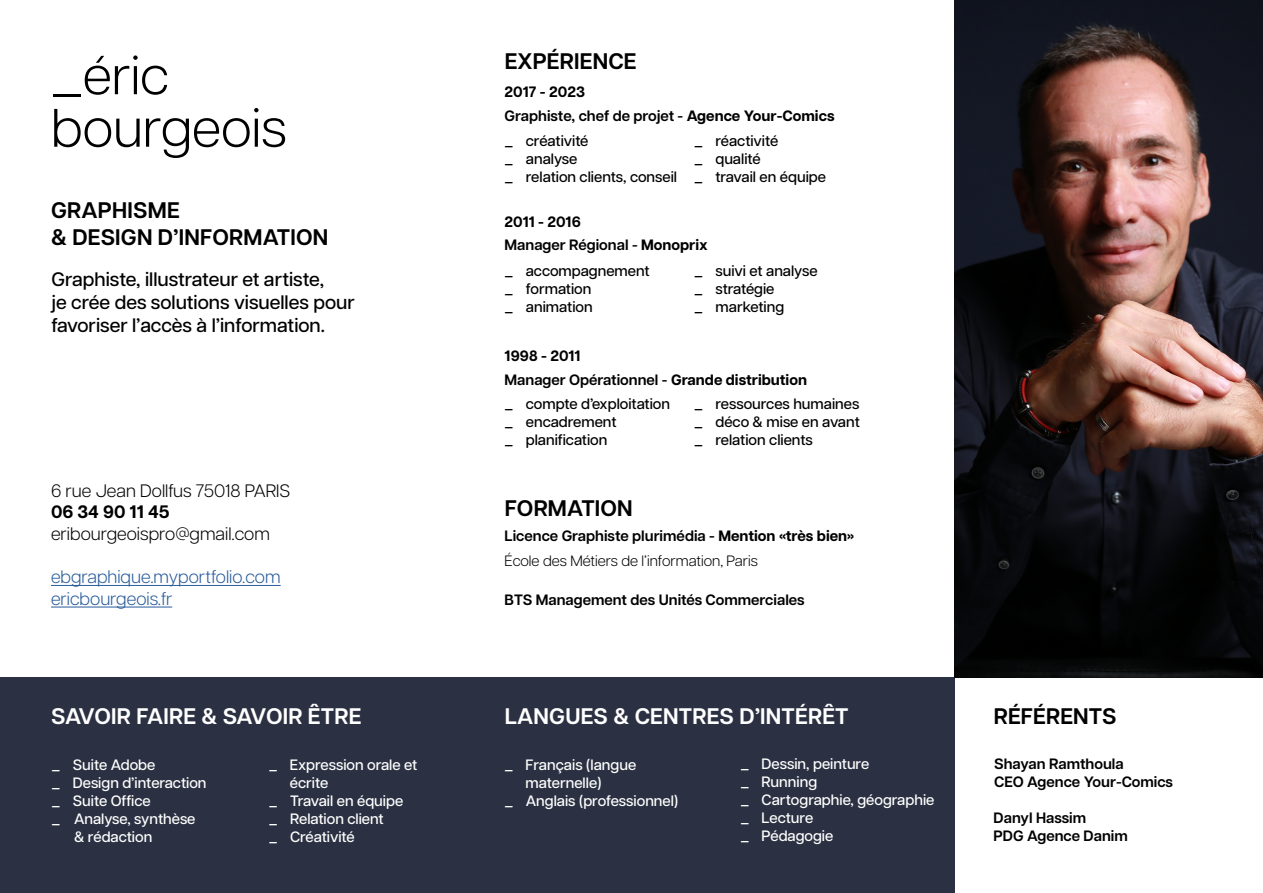
<style>
.page{position:relative;width:1263px;height:893px;background:#fff}
.page>*{position:absolute;margin:0;border:0;box-sizing:border-box;transform-origin:0 0}
.t1{font:300 54px/52.5px "Articulat CF";color:#000}
.t2{font:600 22.5px/27px "Articulat CF";letter-spacing:.01em;color:#000}
.t3{font:600 22.5px "Articulat CF";letter-spacing:.01em;color:#fff}
.t4{font:500 19.5px/23.4px "Articulat CF";color:#000}
.t5{font:300 18px "Articulat CF";color:#000}
.t6{font:300 18px/21.6px "Articulat CF";color:#275b9b}
.t7{font:700 18px "Articulat CF";color:#000}
.t8{font:500 15px/18px "Articulat CF";color:#fff}
.t9{font:500 15px/18px "Articulat CF";color:#000}
.t10{font:600 15px/18px "Articulat CF";color:#000}
.t11{font:300 15px "Articulat CF";color:#000}
.t12{font:700 15px "Articulat CF";color:#000}
.s1{font-weight:700}
</style>
<div class="page">
<div style="left:0;top:677px;width:955px;height:216px;background:#2b3142"></div>
<img style="left:955px;top:0;width:308px;height:677px">
<hr style="left:51px;top:585px;width:230px;height:1px;background:#275b9b">
<hr style="left:51px;top:607px;width:121px;height:1px;background:#275b9b">
<h1 class="t1" style="left:51px;top:46px;width:237px">_éric bourgeois</h1>
<h2 class="t2" style="left:51px;top:196px;width:279px">GRAPHISME<br>&amp; DESIGN D’INFORMATION</h2>
<h3 class="t4" style="left:52px;top:266px;width:305px">Graphiste, illustrateur et artiste,<br>je crée des solutions visuelles pour favoriser l’accès à l’information.</h3>
<p class="t5" style="left:51px;top:478px;width:241px">6 rue Jean Dollfus 75018 PARIS</p>
<p class="t7" style="left:51px;top:499px;width:120px">06 34 90 11 45</p>
<p class="t5" style="left:51px;top:521px;width:220px">eribourgeoispro@gmail.com</p>
<p class="t6" style="left:51px;top:565px;width:231px">ebgraphique.myportfolio.com ericbourgeois.fr</p>
<h2 class="t2" style="left:505px;top:47px;width:133px">EXPÉRIENCE</h2>
<p class="t12" style="left:505px;top:81px;width:82px">2017 - 2023</p>
<p class="t10" style="left:505px;top:106px;width:331px">Graphiste, chef de projet - <span class="s1">Agence Your-Comics</span></p>
<p class="t9" style="left:505px;top:131px;width:174px">_ créativité<br>_ analyse<br>_ relation clients, conseil</p>
<p class="t9" style="left:694px;top:131px;width:133px">_ réactivité<br>_ qualité<br>_ travail en équipe</p>
<p class="t12" style="left:505px;top:210px;width:78px">2011 - 2016</p>
<p class="t10" style="left:505px;top:235px;width:205px">Manager Régional - <span class="s1">Monoprix</span></p>
<p class="t9" style="left:505px;top:261px;width:147px">_ accompagnement _ formation<br>_ animation</p>
<p class="t9" style="left:694px;top:261px;width:125px">_ suivi et analyse _ stratégie<br>_ marketing</p>
<p class="t12" style="left:505px;top:345px;width:77px">1998 - 2011</p>
<p class="t10" style="left:505px;top:370px;width:304px">Manager Opérationnel - <span class="s1">Grande distribution</span></p>
<p class="t9" style="left:505px;top:394px;width:167px">_ compte d’exploitation _ encadrement<br>_ planification</p>
<p class="t9" style="left:694px;top:394px;width:167px;text-align:justify">_ ressources humaines _ déco &amp; mise en avant _ relation clients</p>
<h2 class="t2" style="left:505px;top:493px;width:130px">FORMATION</h2>
<p class="t10" style="left:505px;top:527px;width:351px">Licence Graphiste plurimédia - <span class="s1">Mention «très bien»</span></p>
<p class="t11" style="left:505px;top:550px;width:255px">École des Métiers de l’information, Paris</p>
<p class="t10" style="left:505px;top:590px;width:302px">BTS Management des Unités Commerciales</p>
<h2 class="t3" style="left:51px;top:699px;width:312px">SAVOIR FAIRE &amp; SAVOIR ÊTRE</h2>
<h2 class="t3" style="left:505px;top:699px;width:345px">LANGUES &amp; CENTRES D’INTÉRÊT</h2>
<p class="t8" style="left:52px;top:755px;width:105px">_ Suite Adobe</p>
<p class="t8" style="left:52px;top:773px;width:157px">_ Design d’interaction</p>
<p class="t8" style="left:52px;top:791px;width:101px">_ Suite Office</p>
<p class="t8" style="left:52px;top:809px;width:145px">_ Analyse, synthèse</p>
<p class="t8" style="left:74px;top:827px;width:80px">&amp; rédaction</p>
<p class="t8" style="left:269px;top:755px;width:150px">_ Expression orale et</p>
<p class="t8" style="left:290px;top:773px;width:40px">écrite</p>
<p class="t8" style="left:269px;top:791px;width:136px">_ Travail en équipe</p>
<p class="t8" style="left:269px;top:809px;width:116px">_ Relation client</p>
<p class="t8" style="left:269px;top:827px;width:87px">_ Créativité</p>
<p class="t8" style="left:505px;top:755px;width:133px">_ Français (langue</p>
<p class="t8" style="left:526px;top:773px;width:78px">maternelle)</p>
<p class="t8" style="left:505px;top:791px;width:175px">_ Anglais (professionnel)</p>
<p class="t8" style="left:740px;top:754px;width:196px">_ Dessin, peinture<br>_ Running<br>_ Cartographie, géographie _ Lecture<br>_ Pédagogie</p>
<h2 class="t2" style="left:994px;top:702px;width:124px">RÉFÉRENTS</h2>
<p class="t10" style="left:994px;top:754px;width:180px">Shayan Ramthoula<br>CEO Agence Your-Comics</p>
<p class="t10" style="left:994px;top:808px;width:136px">Danyl Hassim<br>PDG Agence Danim</p>
</div>
